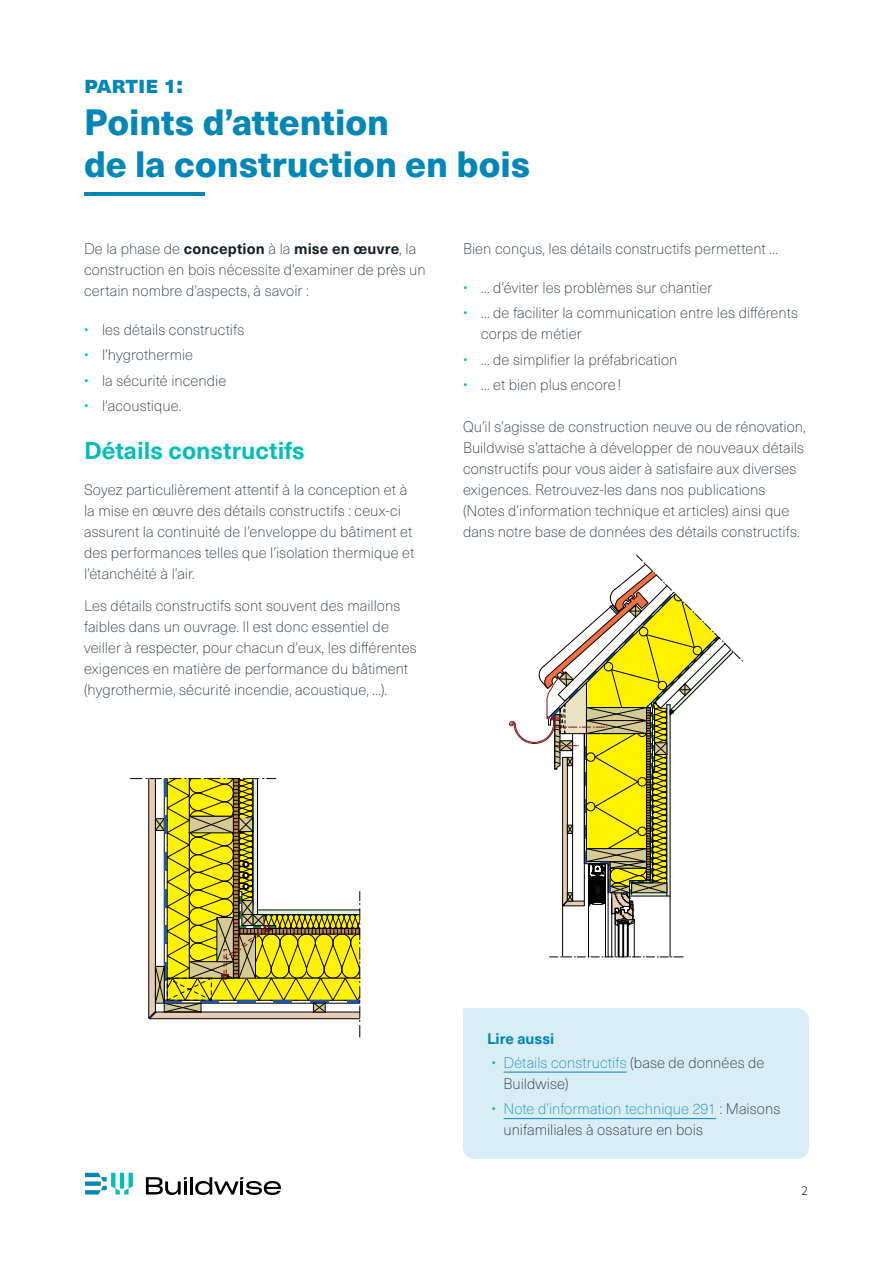
<style>
.page{position:relative;width:893px;height:1263px;background:#fff}
.page>*{position:absolute;margin:0;border:0;box-sizing:border-box;transform-origin:0 0}
.t1{font:800 36px/42px "Neue Haas Unica W1 G";color:#0087b7}
.t2{font:700 24px "Neue Haas Unica W1 G";color:#00bfb6}
.t3{font:800 24px "Neue Haas Unica W1 G";letter-spacing:-.005em;color:#0087b7}
.t4{font:100 15px/21px "Neue Haas Unica W1 G";letter-spacing:.005em;color:#142028}
.t5{font:700 15px "Neue Haas Unica W1 G";color:#0087b7}
.t6{font:13.5px "Source Sans Variable";color:#000}
.s1{font-weight:700}
.s2{color:#00bfb6}
.s3{color:#0087b7}
</style>
<div class="page">
<svg style="left:146px;top:1177px;width:41px;height:18px"></svg>
<hr style="left:190px;top:1177px;width:3px;height:17px;background:#000">
<svg style="left:195px;top:1177px;width:86px;height:18px"></svg>
<svg style="left:85px;top:1173px;width:48px;height:21px"></svg>
<hr style="left:120px;top:1173px;width:4px;height:15px;background:#00bfb6">
<hr style="left:84px;top:192px;width:120px;height:3px;background:#0087b7">
<div style="left:463px;top:1008px;width:346px;height:151px;background:#d9edf4"></div>
<hr style="left:503px;top:1072px;width:124px;height:1px;background:#0087b7">
<hr style="left:503px;top:1118px;width:213px;height:1px;background:#0087b7">
<hr style="left:611px;top:913px;width:1px;height:44px;background:#000">
<hr style="left:615px;top:924px;width:1px;height:33px;background:#000">
<div style="left:623px;top:922px;width:1px;height:35px;border:1px solid #000"></div>
<div style="left:627px;top:922px;width:1px;height:35px;border:1px solid #000"></div>
<hr style="left:634px;top:920px;width:1px;height:37px;background:#000">
<div style="left:618px;top:922px;width:1px;height:35px;border:1px solid #000"></div>
<svg style="left:550px;top:956px;width:134px;height:1px"></svg>
<hr style="left:608px;top:864px;width:1px;height:93px;background:#000">
<hr style="left:562px;top:905px;width:1px;height:52px;background:#000">
<hr style="left:605px;top:864px;width:1px;height:93px;background:#000">
<hr style="left:588px;top:906px;width:1px;height:51px;background:#000">
<hr style="left:670px;top:896px;width:1px;height:61px;background:#000">
<svg style="left:509px;top:554px;width:234px;height:372px"></svg>
<svg style="left:130px;top:778px;width:231px;height:259px"></svg>
<h2 class="t3" style="left:84px;top:66px;width:101px">partie 1:</h2>
<h1 class="t1" style="left:84px;top:99px;width:448px">Points d’attention<br>de la construction en bois</h1>
<p class="t4" style="left:84px;top:237px;width:343px">De la phase de <span class="s1">conception</span> à la <span class="s1">mise en œuvre</span>, la construction en bois nécessite d’examiner de près un certain nombre d’aspects, à savoir :</p>
<p class="t4" style="left:84px;top:318px;width:162px"><span class="s2">•</span> les détails constructifs</p>
<p class="t4" style="left:84px;top:344px;width:111px"><span class="s2">•</span> l’hygrothermie</p>
<p class="t4" style="left:84px;top:369px;width:144px"><span class="s2">•</span> la sécurité incendie</p>
<p class="t4" style="left:84px;top:395px;width:99px"><span class="s2">•</span> l’acoustique.</p>
<h2 class="t2" style="left:84px;top:432px;width:222px">Détails constructifs</h2>
<p class="t4" style="left:84px;top:479px;width:332px">Soyez particulièrement attentif à la conception et à la mise en œuvre des détails constructifs : ceux-ci assurent la continuité de l’enveloppe du bâtiment et des performances telles que l’isolation thermique et l’étanchéité à l’air.</p>
<p class="t4" style="left:84px;top:594px;width:334px">Les détails constructifs sont souvent des maillons faibles dans un ouvrage. Il est donc essentiel de veiller à respecter, pour chacun d’eux, les différentes exigences en matière de performance du bâtiment (hygrothermie, sécurité incendie, acoustique, …).</p>
<p class="t4" style="left:463px;top:237px;width:316px">Bien conçus, les détails constructifs permettent …</p>
<p class="t4" style="left:463px;top:276px;width:251px"><span class="s2">•</span> … d’éviter les problèmes sur chantier</p>
<p class="t4" style="left:481px;top:302px;width:318px;text-indent:-18px"><span class="s2">•</span> … de faciliter la communication entre les différents corps de métier</p>
<p class="t4" style="left:463px;top:348px;width:216px"><span class="s2">•</span> … de simplifier la préfabrication</p>
<p class="t4" style="left:463px;top:374px;width:160px"><span class="s2">•</span> … et bien plus encore !</p>
<p class="t4" style="left:463px;top:416px;width:344px">Qu’il s’agisse de construction neuve ou de rénovation, Buildwise s’attache à développer de nouveaux détails constructifs pour vous aider à satisfaire aux diverses exigences. Retrouvez-les dans nos publications (Notes d’information technique et articles) ainsi que dans notre base de données des détails constructifs.</p>
<p class="t5" style="left:487px;top:1027px;width:69px">Lire aussi</p>
<p class="t4" style="left:503px;top:1051px;width:263px;text-indent:-12px"><span class="s2">•</span> <span class="s3">Détails constructifs</span> (base de données de<br>Buildwise)</p>
<p class="t4" style="left:503px;top:1098px;width:278px;text-indent:-12px"><span class="s2">•</span> <span class="s3">Note d’information technique 291</span> : Maisons unifamiliales à ossature en bois</p>
<p class="t6" style="left:801px;top:1182px;width:8px">2</p>
</div>
